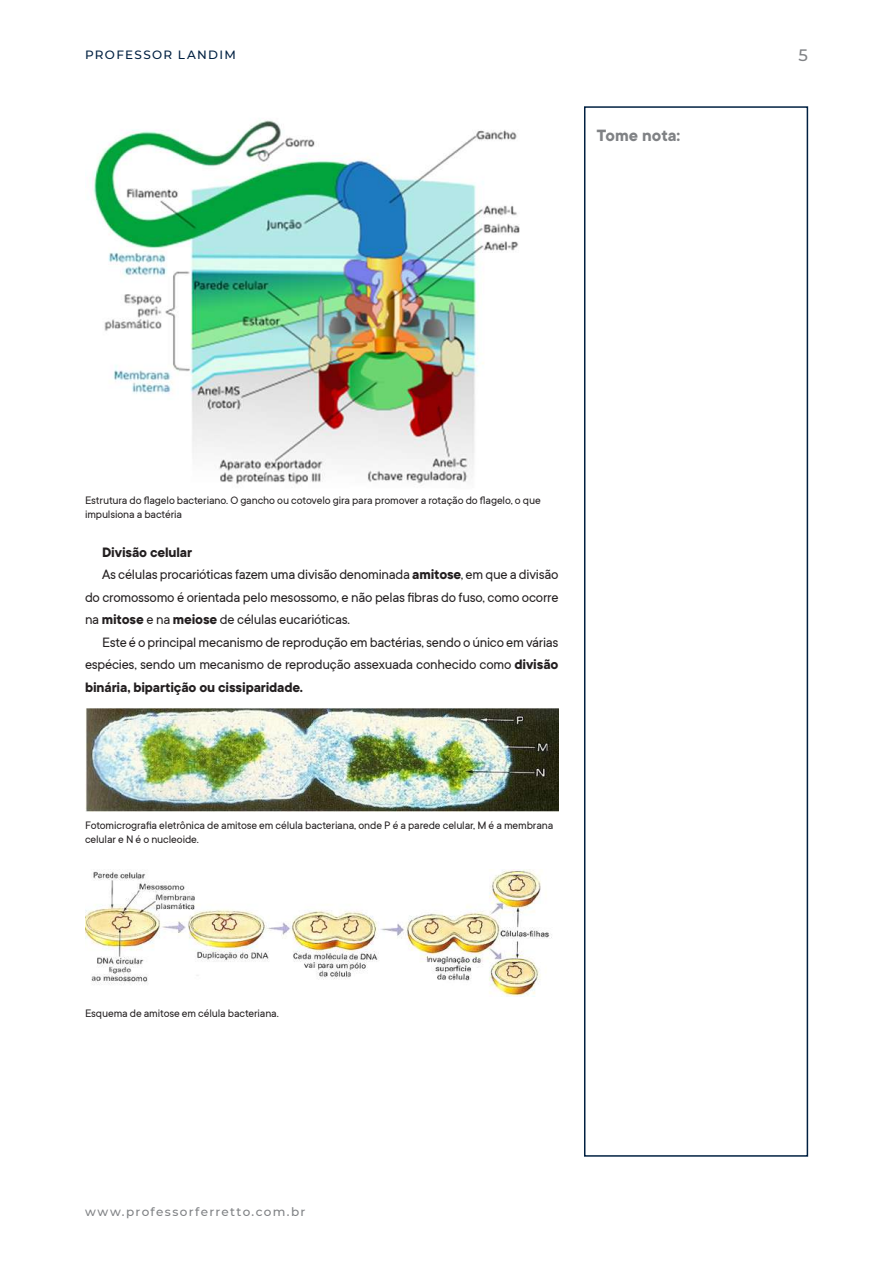
<style>
.page{position:relative;width:893px;height:1263px;background:#fff}
.page>*{position:absolute;margin:0;border:0;box-sizing:border-box;transform-origin:0 0}
.t1{font:700 18px "TT Commons";color:#808285}
.t2{font:500 16.5px "Montserrat";color:#808285}
.t3{font:15px "TT Commons";letter-spacing:-.015em;color:#231f20}
.t4{font:700 15px "TT Commons";letter-spacing:-.01em;color:#231f20}
.t5{font:12px/13.5px "TT Commons";letter-spacing:-.01em;color:#231f20}
.t6{font:500 12px "Montserrat";letter-spacing:.11em;color:#808285}
.t7{font:500 12px "Montserrat";letter-spacing:.11em;color:#002041}
.s1{font-weight:700}
</style>
<div class="page">
<img style="left:85px;top:708px;width:473px;height:103px">
<img style="left:90px;top:120px;width:430px;height:365px">
<div style="left:584px;top:106px;width:224px;height:1051px;border:2px solid #002041"></div>
<img style="left:85px;top:869px;width:467px;height:127px">
<p class="t7" style="left:85px;top:46px;width:152px">PROFESSOR LANDIM</p>
<p class="t1" style="left:597px;top:125px;width:85px">Tome nota:</p>
<p class="t2" style="left:798px;top:44px;width:11px">5</p>
<p class="t5" style="left:85px;top:494px;width:457px">Estrutura do flagelo bacteriano. O gancho ou cotovelo gira para promover a rotação do flagelo, o que impulsiona a bactéria</p>
<p class="t4" style="left:102px;top:543px;width:92px">Divisão celular</p>
<p class="t3" style="left:102px;top:566px;width:458px">As células procarióticas fazem uma divisão denominada <span class="s1">amitose</span>, em que a divisão</p>
<p class="t3" style="left:85px;top:589px;width:475px">do cromossomo é orientada pelo mesossomo, e não pelas fibras do fuso, como ocorre</p>
<p class="t3" style="left:85px;top:611px;width:267px">na <span class="s1">mitose</span> e na <span class="s1">meiose</span> de células eucarióticas.</p>
<p class="t3" style="left:102px;top:634px;width:458px">Este é o principal mecanismo de reprodução em bactérias, sendo o único em várias</p>
<p class="t3" style="left:85px;top:656px;width:475px">espécies, sendo um mecanismo de reprodução assexuada conhecido como <span class="s1">divisão</span></p>
<p class="t4" style="left:85px;top:678px;width:220px">binária, bipartição ou cissiparidade.</p>
<p class="t5" style="left:85px;top:819px;width:470px">Fotomicrografia eletrônica de amitose em célula bacteriana, onde P é a parede celular, M é a membrana celular e N é o nucleoide.</p>
<p class="t5" style="left:85px;top:1006px;width:195px">Esquema de amitose em célula bacteriana.</p>
<p class="t6" style="left:85px;top:1203px;width:222px">www.professorferretto.com.br</p>
</div>
